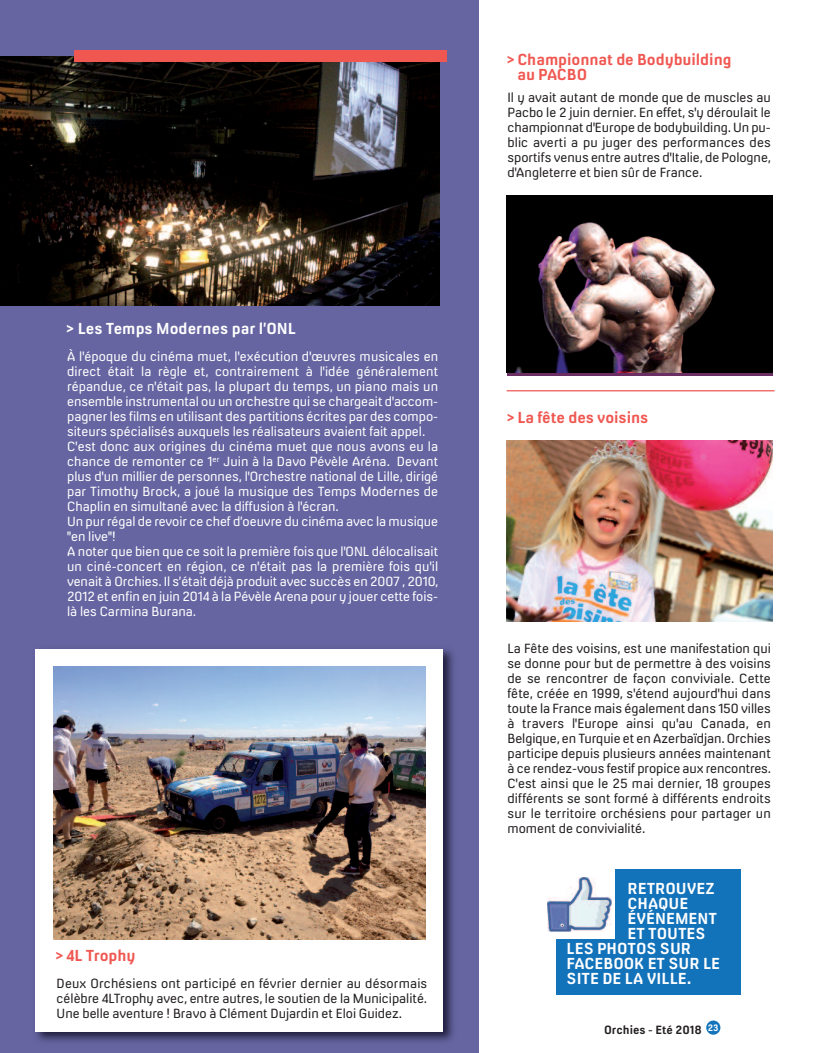
<style>
.page{position:relative;width:815px;height:1053px;background:#fff}
.page>*{position:absolute;margin:0;border:0;box-sizing:border-box;transform-origin:0 0}
.t1{font:700 15px "Milibus Rg";color:#fff}
.t2{font:700 15px/15px "Milibus Rg";letter-spacing:-.005em;color:#f05751}
.t3{font:12.5px/15px "Milibus Lt";color:#fff}
.t4{font:12.5px/15px "Milibus Lt";color:#231f20;text-align:justify}
.t5{font:700 11.25px "Milibus Rg";color:#231f20}
</style>
<div class="page">
<div style="left:0;top:0;width:478px;height:1052px;background:#6665a1"></div>
<div style="left:706px;top:1020px;width:14px;height:14px;background:#1374bb;border-radius:50%"></div>
<img style="left:35px;top:649px;width:419px;height:393px">
<div style="left:35px;top:648px;width:408px;height:383px;background:#fff"></div>
<img style="left:53px;top:666px;width:372px;height:273px">
<img style="left:0;top:57px;width:439px;height:248px">
<div style="left:74px;top:51px;width:372px;height:11px;background:#f05751"></div>
<img style="left:507px;top:195px;width:265px;height:177px">
<img style="left:507px;top:440px;width:265px;height:181px">
<hr style="left:507px;top:390px;width:268px;height:1px;background:#f05751">
<div style="left:556px;top:869px;width:184px;height:125px;background:#1272ba"></div>
<div style="left:554px;top:865px;width:61px;height:73px;background:#fff"></div>
<img style="left:547px;top:877px;width:64px;height:54px">
<p class="t1" style="left:66px;top:323px;width:231px">&gt; Les Temps modernes par l’ONL</p>
<p class="t3" style="left:67px;top:350px;width:373px">À l'époque du cinéma muet, l'exécution d'œuvres musicales en direct était la règle et, contrairement à l'idée généralement répandue, ce n'était pas, la plupart du temps, un piano mais un ensemble instrumental ou un orchestre qui se chargeait d'accom&shy;pagner les films en utilisant des partitions écrites par des compo&shy;siteurs spécialisés auxquels les réalisateurs avaient fait appel.<br>C'est donc aux origines du cinéma muet que nous avons eu la chance de remonter ce 1<sup>er</sup> Juin à la Davo Pévèle Aréna. Devant plus d'un millier de personnes, l'Orchestre national de Lille, dirigé par Timothy Brock, a joué la musique des Temps Modernes de Chaplin en simultané avec la diffusion à l'écran.<br>Un pur régal de revoir ce chef d’oeuvre du cinéma avec la musique "en live"!<br>A noter que bien que ce soit la première fois que l'ONL délocalisait un ciné-concert en région, ce n'était pas la première fois qu'il venait à Orchies. Il s’était déjà produit avec succès en 2007 , 2010, 2012 et enfin en juin 2014 à la Pévèle Arena pour y jouer cette fois&shy;là les Carmina Burana.</p>
<p class="t2" style="left:55px;top:949px;width:82px">&gt; 4L Trophy</p>
<p class="t4" style="left:57px;top:977px;width:372px">Deux Orchésiens ont participé en février dernier au désormais célèbre 4LTrophy avec, entre autres, le soutien de la Municipalité.<br>Une belle aventure ! Bravo à Clément Dujardin et Eloi Guidez.</p>
<p class="t2" style="left:517px;top:54px;width:216px;text-indent:-11px">&gt; Championnat de Bodybuilding au PACBO</p>
<p class="t4" style="left:508px;top:91px;width:265px">Il y avait autant de monde que de muscles au Pacbo le 2 juin dernier. En effet, s'y déroulait le championnat d'Europe de bodybuilding. Un pu&shy;blic averti a pu juger des performances des sportifs venus entre autres d'Italie, de Pologne, d'Angleterre et bien sûr de France.</p>
<p class="t2" style="left:507px;top:411px;width:143px">&gt; La fête des voisins</p>
<p class="t4" style="left:508px;top:642px;width:265px">La Fête des voisins, est une manifestation qui se donne pour but de permettre à des voisins de se rencontrer de façon conviviale. Cette fête, créée en 1999, s'étend aujourd'hui dans toute la France mais également dans 150 villes à travers l'Europe ainsi qu'au Canada, en Belgique, en Turquie et en Azerbaïdjan. Orchies participe depuis plusieurs années maintenant à ce rendez-vous festif propice aux rencontres.<br>C'est ainsi que le 25 mai dernier, 18 groupes différents se sont formé à différents endroits sur le territoire orchésiens pour partager un moment de convivialité.</p>
<p class="t1" style="left:627px;top:883px;width:89px">RETROUVEZ</p>
<p class="t1" style="left:627px;top:898px;width:62px">CHAQUE</p>
<p class="t1" style="left:627px;top:913px;width:91px">ÉVÉNEmENT</p>
<p class="t1" style="left:627px;top:928px;width:80px">ET TOUTES</p>
<p class="t1" style="left:567px;top:943px;width:126px">LES PHOTOS SUR</p>
<p class="t1" style="left:567px;top:958px;width:155px">FACEBOOk ET SUR LE</p>
<p class="t1" style="left:567px;top:973px;width:126px">SITE DE LA VILLE.</p>
<p class="t5" style="left:604px;top:1025px;width:116px">Orchies - Eté 2018 <sup>23</sup></p>
</div>
